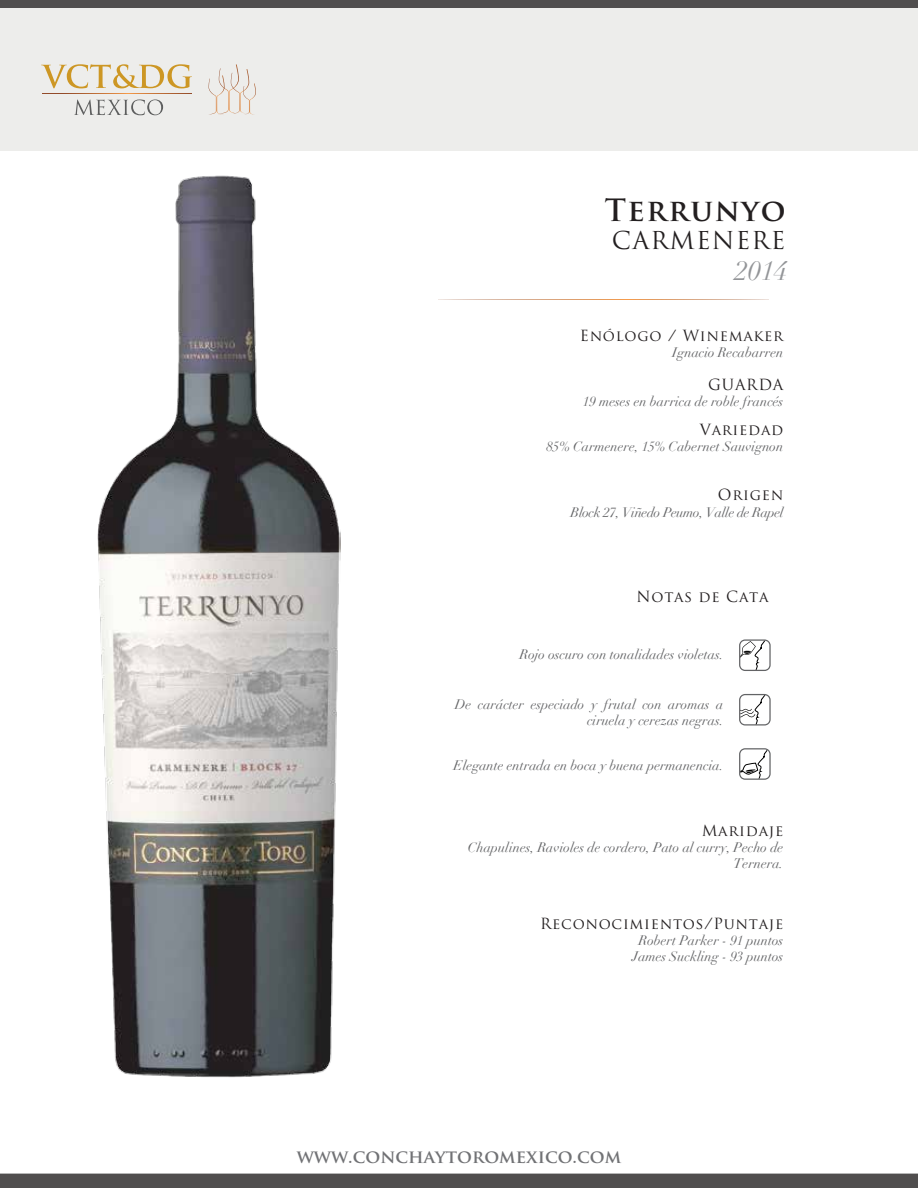
<style>
.page{position:relative;width:918px;height:1188px;background:#fff}
.page>*{position:absolute;margin:0;border:0;box-sizing:border-box;transform-origin:0 0}
.t1{font:700 30px "Trajan Pro";letter-spacing:.05em;color:#231f20}
.t2{font:italic 27px "Didot";color:#939598}
.t3{font:24px "Trajan Pro";letter-spacing:.05em;color:#231f20}
.t4{font:700 18px "Trajan Pro";color:#717275}
.t5{font:15px "Trajan Pro";letter-spacing:.05em;color:#231f20}
.t6{font:italic 13.5px/16.2px "Didot";color:#636466;text-align:right}
.t7{font:italic 13.5px "Didot";letter-spacing:-.025em;color:#636466}
</style>
<div class="page">
<div style="left:0;top:0;width:918px;height:151px;background:#ededeb"></div>
<div style="left:0;top:1px;width:918px;height:7px;background:#504e4e"></div>
<div style="left:0;top:1174px;width:918px;height:14px;background:#504e4e"></div>
<svg style="left:208px;top:64px;width:48px;height:51px"></svg>
<svg style="left:74px;top:99px;width:89px;height:16px"></svg>
<svg style="left:43px;top:93px;width:148px;height:1px"></svg>
<svg style="left:41px;top:64px;width:151px;height:24px"></svg>
<svg style="left:438px;top:299px;width:330px;height:1px"></svg>
<svg style="left:739px;top:639px;width:32px;height:32px"></svg>
<svg style="left:739px;top:694px;width:32px;height:32px"></svg>
<svg style="left:739px;top:748px;width:32px;height:32px"></svg>
<img style="left:97px;top:175px;width:243px;height:903px">
<h1 class="t1" style="left:605px;top:191px;width:182px">Terrunyo</h1>
<h3 class="t3" style="left:612px;top:225px;width:175px">CARMENERE</h3>
<h2 class="t2" style="left:735px;top:254px;width:54px">2014</h2>
<p class="t5" style="left:580px;top:326px;width:205px">Enólogo / Winemaker</p>
<p class="t6" style="left:672px;top:345px;width:113px">Ignacio Recabarren</p>
<p class="t5" style="left:708px;top:375px;width:77px">GUARDA</p>
<p class="t6" style="left:583px;top:393px;width:202px">19 meses en barrica de roble francés</p>
<p class="t5" style="left:700px;top:420px;width:85px">Variedad</p>
<p class="t6" style="left:546px;top:439px;width:238px">85% Carmenere, 15% Cabernet Sauvignon</p>
<p class="t5" style="left:718px;top:485px;width:67px">Origen</p>
<p class="t7" style="left:571px;top:504px;width:215px">Block 27, Viñedo Peumo, Valle de Rapel</p>
<p class="t5" style="left:637px;top:587px;width:133px">Notas de Cata</p>
<p class="t6" style="left:520px;top:646px;width:205px">Rojo oscuro con tonalidades violetas.</p>
<p class="t6" style="left:455px;top:696px;width:270px">De carácter especiado y frutal con aromas a ciruela y cerezas negras.</p>
<p class="t6" style="left:454px;top:758px;width:271px">Elegante entrada en boca y buena permanencia.</p>
<p class="t5" style="left:702px;top:821px;width:83px">Maridaje</p>
<p class="t6" style="left:468px;top:839px;width:317px">Chapulines, Ravioles de cordero, Pato al curry, Pecho de<br>Ternera.</p>
<p class="t5" style="left:540px;top:914px;width:245px">Reconocimientos/Puntaje</p>
<p class="t6" style="left:632px;top:932px;width:153px;text-align:center">Robert Parker - 91 puntos<br>James Suckling - 93 puntos</p>
<h3 class="t4" style="left:297px;top:1146px;width:326px">www.conchaytoromexico.com</h3>
</div>
